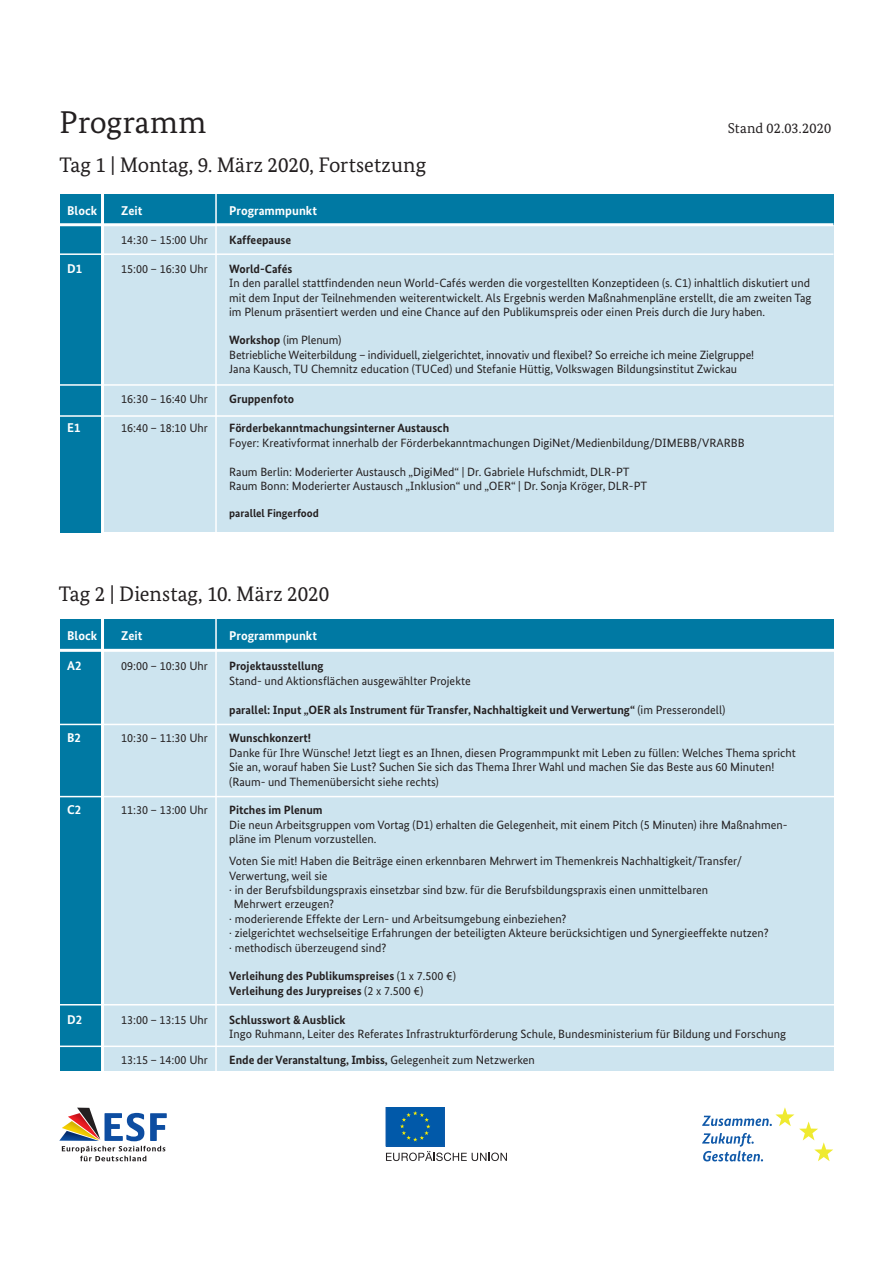
<style>
.page{position:relative;width:893px;height:1263px;background:#fff}
.page>*{position:absolute;margin:0;border:0;box-sizing:border-box;transform-origin:0 0}
.t1{font:31.5px "Bundes Serif";letter-spacing:.015em;color:#231f20}
.t2{font:21px "Bundes Serif";color:#231f20}
.t3{font:14.25px "Bundes Serif";letter-spacing:.01em;color:#231f20}
.t4{font:700 12.75px "Bundes Sans";color:#fff}
.t5{font:12px/14.4px "Bundes Sans";color:#231f20}
.t6{font:700 12px/14.4px "Bundes Sans";color:#231f20}
.t7{font:700 11.25px "Bundes Sans";color:#231f20}
.s1{font-weight:700}
.s2{font-weight:400}
</style>
<div class="page">
<div style="left:60px;top:194px;width:773px;height:31px;background:#0079a3"></div>
<div style="left:60px;top:620px;width:773px;height:30px;background:#0079a3"></div>
<div style="left:60px;top:225px;width:773px;height:307px;background:#cde4ef"></div>
<div style="left:60px;top:651px;width:773px;height:419px;background:#cde4ef"></div>
<div style="left:60px;top:225px;width:43px;height:307px;background:#0079a3"></div>
<div style="left:60px;top:651px;width:43px;height:420px;background:#0079a3"></div>
<hr style="left:101px;top:192px;width:3px;height:346px;background:#fff">
<hr style="left:101px;top:618px;width:3px;height:462px;background:#fff">
<hr style="left:215px;top:192px;width:2px;height:346px;background:#fff">
<hr style="left:215px;top:618px;width:2px;height:462px;background:#fff">
<hr style="left:58px;top:223px;width:775px;height:3px;background:#fff">
<hr style="left:58px;top:649px;width:779px;height:3px;background:#fff">
<hr style="left:58px;top:253px;width:775px;height:2px;background:#fff">
<hr style="left:58px;top:724px;width:779px;height:1px;background:#fff">
<hr style="left:58px;top:796px;width:779px;height:1px;background:#fff">
<hr style="left:58px;top:384px;width:775px;height:2px;background:#fff">
<hr style="left:58px;top:1004px;width:779px;height:1px;background:#fff">
<hr style="left:58px;top:1045px;width:779px;height:2px;background:#fff">
<svg style="left:702px;top:1107px;width:131px;height:54px"></svg>
<svg style="left:59px;top:1107px;width:108px;height:54px"></svg>
<svg style="left:386px;top:1151px;width:121px;height:10px"></svg>
<div style="left:386px;top:1107px;width:58px;height:39px;background:#0159a9"></div>
<svg style="left:400px;top:1111px;width:30px;height:30px"></svg>
<hr style="left:58px;top:415px;width:775px;height:2px;background:#fff">
<h1 class="t1" style="left:60px;top:103px;width:148px">Programm</h1>
<h2 class="t2" style="left:60px;top:152px;width:368px">Tag 1 | Montag, 9. März 2020, Fortsetzung</h2>
<p class="t4" style="left:67px;top:202px;width:32px">Block</p>
<p class="t4" style="left:121px;top:202px;width:23px">Zeit</p>
<p class="t4" style="left:229px;top:202px;width:89px">Programmpunkt</p>
<p class="t5" style="left:121px;top:233px;width:88px">14:30 – 15:00 Uhr</p>
<p class="t6" style="left:229px;top:233px;width:63px">Kaffeepause</p>
<p class="t3" style="left:728px;top:119px;width:105px">Stand 02.03.2020</p>
<p class="t4" style="left:67px;top:261px;width:17px">D1</p>
<p class="t5" style="left:121px;top:262px;width:88px">15:00 – 16:30 Uhr</p>
<p class="t6" style="left:229px;top:262px;width:65px">World-Cafés</p>
<p class="t5" style="left:229px;top:276px;width:584px;text-align:justify">In den parallel stattfindenden neun World-Cafés werden die vorgestellten Konzeptideen (s. C1) inhaltlich diskutiert und mit dem Input der Teilnehmenden weiterentwickelt. Als Ergebnis werden Maßnahmenpläne erstellt, die am zweiten Tag im Plenum präsentiert werden und eine Chance auf den Publikumspreis oder einen Preis durch die Jury haben.</p>
<p class="t5" style="left:229px;top:333px;width:527px"><span class="s1">Workshop</span> (im Plenum)<br>Betriebliche Weiterbildung – individuell, zielgerichtet, innovativ und flexibel? So erreiche ich meine Zielgruppe!<br>Jana Kausch, TU Chemnitz education (TUCed) und Stefanie Hüttig, Volkswagen Bildungsinstitut Zwickau</p>
<p class="t5" style="left:121px;top:391px;width:88px">16:30 – 16:40 Uhr</p>
<p class="t6" style="left:229px;top:391px;width:66px">Gruppenfoto</p>
<p class="t4" style="left:67px;top:420px;width:15px">E1</p>
<p class="t5" style="left:121px;top:421px;width:88px">16:40 – 18:10 Uhr</p>
<p class="t6" style="left:229px;top:421px;width:221px">Förderbekanntmachungsinterner Austausch</p>
<p class="t5" style="left:229px;top:435px;width:517px">Foyer: Kreativformat innerhalb der Förderbekanntmachungen DigiNet/Medienbildung/DIMEBB/VRARBB</p>
<p class="t5" style="left:229px;top:464px;width:419px">Raum Berlin: Moderierter Austausch „DigiMed“ | Dr. Gabriele Hufschmidt, DLR-PT<br>Raum Bonn: Moderierter Austausch „Inklusion“ und „OER“ | Dr. Sonja Kröger, DLR-PT</p>
<p class="t7" style="left:229px;top:506px;width:91px">parallel Fingerfood</p>
<h2 class="t2" style="left:59px;top:581px;width:272px">Tag 2 | Dienstag, 10. März 2020</h2>
<p class="t4" style="left:67px;top:628px;width:32px">Block</p>
<p class="t4" style="left:121px;top:628px;width:23px">Zeit</p>
<p class="t4" style="left:229px;top:628px;width:89px">Programmpunkt</p>
<p class="t4" style="left:67px;top:658px;width:16px">A2</p>
<p class="t5" style="left:121px;top:659px;width:88px">09:00 – 10:30 Uhr</p>
<p class="t6" style="left:229px;top:659px;width:96px">Projektausstellung</p>
<p class="t5" style="left:229px;top:673px;width:243px">Stand- und Aktionsflächen ausgewählter Projekte</p>
<p class="t6" style="left:229px;top:702px;width:498px">parallel: Input „OER als Instrument für Transfer, Nachhaltigkeit und Verwertung“ <span class="s2">(im Presserondell)</span></p>
<p class="t4" style="left:67px;top:730px;width:15px">B2</p>
<p class="t5" style="left:121px;top:731px;width:88px">10:30 – 11:30 Uhr</p>
<p class="t6" style="left:229px;top:731px;width:83px">Wunschkonzert!</p>
<p class="t5" style="left:229px;top:745px;width:568px">Danke für Ihre Wünsche! Jetzt liegt es an Ihnen, diesen Programmpunkt mit Leben zu füllen: Welches Thema spricht<br>Sie an, worauf haben Sie Lust? Suchen Sie sich das Thema Ihrer Wahl und machen Sie das Beste aus 60 Minuten! (Raum- und Themenübersicht siehe rechts)</p>
<p class="t4" style="left:67px;top:802px;width:16px">C2</p>
<p class="t5" style="left:121px;top:803px;width:88px">11:30 – 13:00 Uhr</p>
<p class="t6" style="left:229px;top:803px;width:95px">Pitches im Plenum</p>
<p class="t5" style="left:229px;top:817px;width:560px">Die neun Arbeitsgruppen vom Vortag (D1) erhalten die Gelegenheit, mit einem Pitch (5 Minuten) ihre Maßnahmen&shy;pläne im Plenum vorzustellen.</p>
<p class="t5" style="left:229px;top:854px;width:514px">Voten Sie mit! Haben die Beiträge einen erkennbaren Mehrwert im Themenkreis Nachhaltigkeit/Transfer/</p>
<p class="t5" style="left:229px;top:868px;width:100px">Verwertung, weil sie</p>
<p class="t5" style="left:229px;top:882px;width:481px">· in der Berufsbildungspraxis einsetzbar sind bzw. für die Berufsbildungspraxis einen unmittelbaren</p>
<p class="t5" style="left:234px;top:897px;width:102px">Mehrwert erzeugen?</p>
<p class="t5" style="left:229px;top:911px;width:339px">· moderierende Effekte der Lern- und Arbeitsumgebung einbeziehen?</p>
<p class="t5" style="left:229px;top:926px;width:541px">· zielgerichtet wechselseitige Erfahrungen der beteiligten Akteure berücksichtigen und Synergieeffekte nutzen?</p>
<p class="t5" style="left:229px;top:940px;width:159px">· methodisch überzeugend sind?</p>
<p class="t6" style="left:229px;top:969px;width:228px">Verleihung des Publikumspreises <span class="s2">(1 x 7.500 €)<br></span>Verleihung des Jurypreises <span class="s2">(2 x 7.500 €)</span></p>
<p class="t4" style="left:67px;top:1011px;width:17px">D2</p>
<p class="t5" style="left:121px;top:1012px;width:88px">13:00 – 13:15 Uhr</p>
<p class="t6" style="left:229px;top:1012px;width:118px">Schlusswort &amp; Ausblick</p>
<p class="t5" style="left:229px;top:1026px;width:558px">Ingo Ruhmann, Leiter des Referates Infrastrukturförderung Schule, Bundesministerium für Bildung und Forschung</p>
<p class="t5" style="left:121px;top:1052px;width:88px">13:15 – 14:00 Uhr</p>
<p class="t6" style="left:229px;top:1052px;width:307px">Ende der Veranstaltung, Imbiss, <span class="s2">Gelegenheit zum Netzwerken</span></p>
</div>
